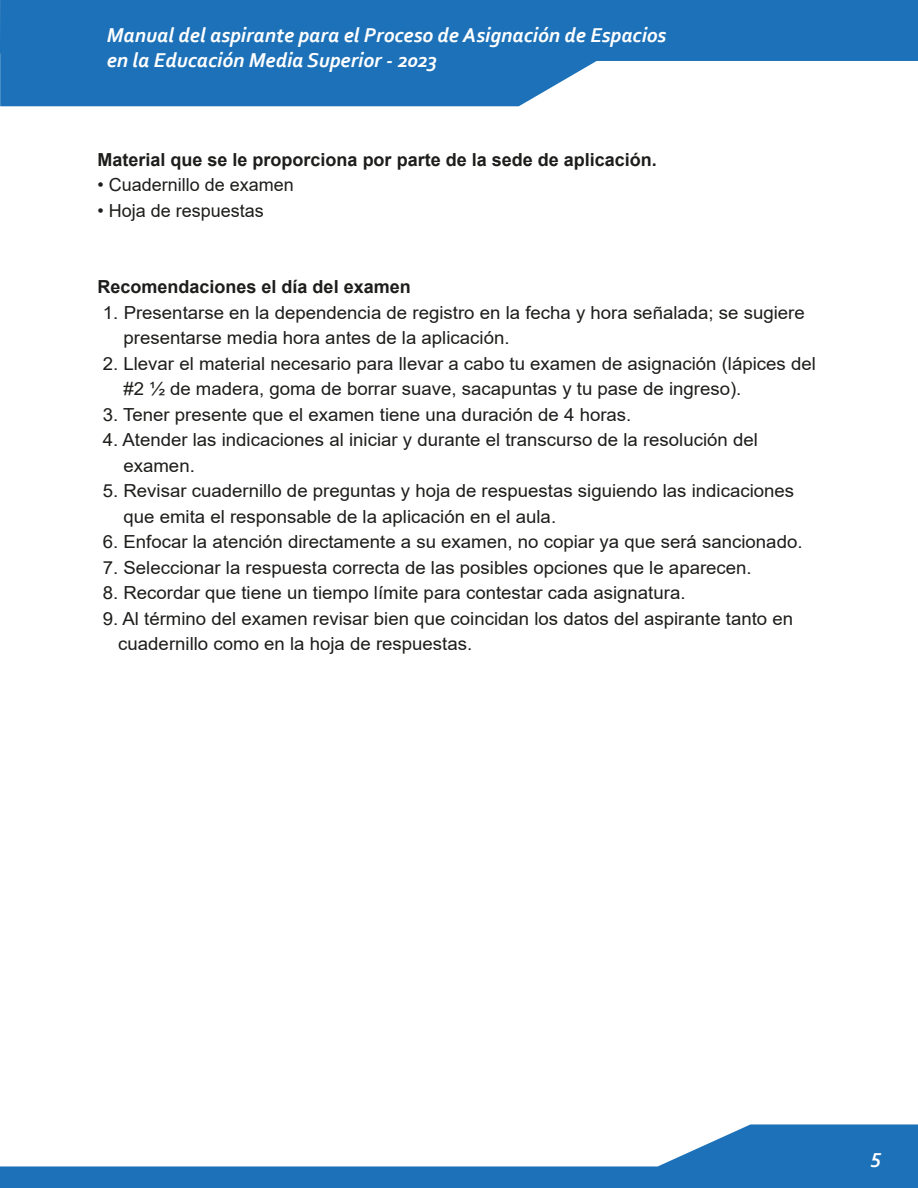
<style>
.page{position:relative;width:918px;height:1188px;background:#fff}
.page>*{position:absolute;margin:0;border:0;box-sizing:border-box;transform-origin:0 0}
.t1{font:italic 700 21px/25.2px "Corbel";color:#fff}
.t2{font:18px/25.5px "Arial";color:#1d1d1b}
.t3{font:700 18px "Arial";color:#1d1d1b}
</style>
<div class="page">
<svg style="left:0;top:1124px;width:918px;height:64px"></svg>
<svg style="left:0;top:0;width:918px;height:106px;fill:#1d71b8"></svg>
<p class="t1" style="left:107px;top:22px;width:561px">Manual del aspirante para el Proceso de Asignación de Espacios en la Educación Media Superior - 2023</p>
<p class="t3" style="left:98px;top:147px;width:561px">Material que se le proporciona por parte de la sede de aplicación.</p>
<p class="t2" style="left:98px;top:172px;width:198px">• Cuadernillo de examen</p>
<p class="t2" style="left:98px;top:198px;width:168px">• Hoja de respuestas</p>
<p class="t3" style="left:98px;top:274px;width:315px">Recomendaciones el día del examen</p>
<p class="t2" style="left:123px;top:300px;width:683px;text-indent:-21px">1. Presentarse en la dependencia de registro en la fecha y hora señalada; se sugiere presentarse media hora antes de la aplicación.</p>
<p class="t2" style="left:123px;top:351px;width:694px;text-indent:-21px">2. Llevar el material necesario para llevar a cabo tu examen de asignación (lápices del #2 ½ de madera, goma de borrar suave, sacapuntas y tu pase de ingreso).</p>
<p class="t2" style="left:103px;top:402px;width:530px">3. Tener presente que el examen tiene una duración de 4 horas.</p>
<p class="t2" style="left:123px;top:427px;width:636px;text-indent:-21px">4. Atender las indicaciones al iniciar y durante el transcurso de la resolución del examen.</p>
<p class="t2" style="left:123px;top:478px;width:672px;text-indent:-21px">5. Revisar cuadernillo de preguntas y hoja de respuestas siguiendo las indicaciones que emita el responsable de la aplicación en el aula.</p>
<p class="t2" style="left:103px;top:529px;width:701px">6. Enfocar la atención directamente a su examen, no copiar ya que será sancionado.</p>
<p class="t2" style="left:103px;top:555px;width:651px">7. Seleccionar la respuesta correcta de las posibles opciones que le aparecen.</p>
<p class="t2" style="left:103px;top:580px;width:584px">8. Recordar que tiene un tiempo límite para contestar cada asignatura.</p>
<p class="t2" style="left:118px;top:606px;width:676px;text-indent:-16px">9. Al término del examen revisar bien que coincidan los datos del aspirante tanto en cuadernillo como en la hoja de respuestas.</p>
<p class="t1" style="left:871px;top:1143px;width:12px">5</p>
</div>
